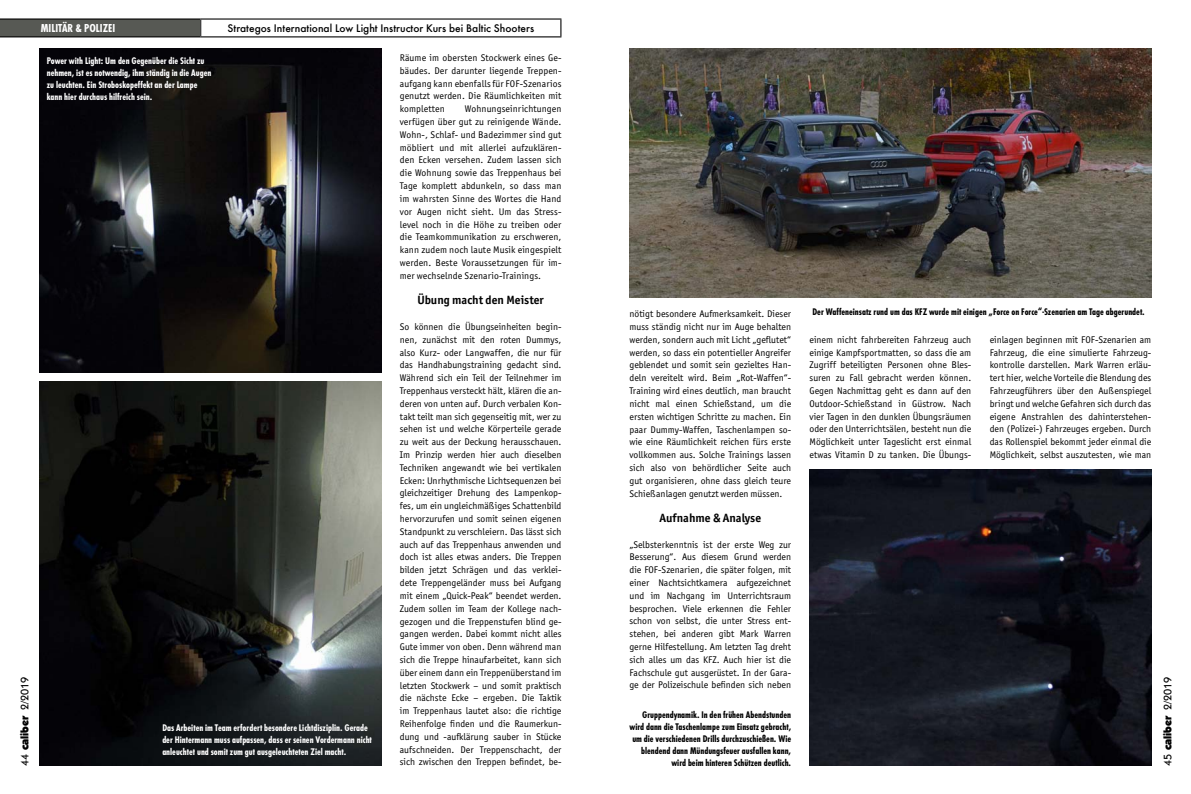
<style>
.page{position:relative;width:1191px;height:794px;background:#fff}
.page>*{position:absolute;margin:0;border:0;box-sizing:border-box;transform-origin:0 0}
.t1{font:700 12px "Officina Sans ITC Std";color:#000}
.t2{font:700 12px "Function Cond";color:#fff}
.t3{font:500 11.5px "Function";color:#000}
.t4{font:500 11px "Itc Kabel";color:#000}
.t5{font:700 10px/12px "Function Cond";color:#fff}
.t6{font:700 10px/12px "Function Cond";color:#000;text-align:right}
.t7{font:9.7px/12.8px "Officina Sans ITC Std";color:#000;text-align:justify}
.s1{font-weight:900}
</style>
<div class="page">
<img style="left:40px;top:48px;width:342px;height:325px">
<img style="left:40px;top:381px;width:341px;height:384px">
<img style="left:629px;top:48px;width:522px;height:250px">
<img style="left:809px;top:469px;width:342px;height:297px">
<div style="left:0;top:19px;width:201px;height:18px;background:#575954"></div>
<svg style="left:200px;top:20px;width:1px;height:16px"></svg>
<hr style="left:0;top:18px;width:201px;height:2px;background:#000">
<hr style="left:201px;top:18px;width:360px;height:2px;background:#000">
<svg style="left:560px;top:20px;width:1px;height:16px"></svg>
<hr style="left:0;top:36px;width:201px;height:1px;background:#000">
<hr style="left:201px;top:36px;width:360px;height:1px;background:#000">
<p class="t2" style="left:41px;top:22px;width:76px">Militär &amp; Polizei</p>
<p class="t3" style="left:227px;top:22px;width:308px">Strategos International Low Light Instructor Kurs bei Baltic Shooters</p>
<p class="t7" style="left:400px;top:51px;width:163px">Räume im obersten Stockwerk eines Ge&shy;bäudes. Der darunter liegende Treppen&shy;aufgang kann ebenfalls für FOF-Szenarios genutzt werden. Die Räumlichkeiten mit kompletten</p>
<p class="t5" style="left:47px;top:55px;width:166px">Power with Light: Um den Gegenüber die Sicht zu nehmen, ist es notwendig, ihm ständig in die Augen zu leuchten. Ein Stroboskopeffekt an der Lampe kann hier durchaus hilfreich sein.</p>
<p class="t7" style="left:400px;top:102px;width:163px;text-indent:65px">Wohnungseinrichtungen verfügen über gut zu reinigende Wände.<br>Wohn-, Schlaf- und Badezimmer sind gut möbliert und mit allerlei aufzuklären&shy;den Ecken versehen. Zudem lassen sich die Wohnung sowie das Treppenhaus bei Tage komplett abdunkeln, so dass man im wahrsten Sinne des Wortes die Hand vor Augen nicht sieht. Um das Stress&shy;level noch in die Höhe zu treiben oder die Teamkommunikation zu erschweren, kann zudem noch laute Musik eingespielt werden. Beste Voraussetzungen für im&shy;mer wechselnde Szenario-Trainings.</p>
<p class="t1" style="left:417px;top:293px;width:128px">Übung macht den Meister</p>
<p class="t7" style="left:400px;top:320px;width:163px">So können die Übungseinheiten begin&shy;nen, zunächst mit den roten Dummys, also Kurz- oder Langwaffen, die nur für das Handhabungstraining gedacht sind.<br>Während sich ein Teil der Teilnehmer im Treppenhaus versteckt hält, klären die an&shy;deren von unten auf. Durch verbalen Kon&shy;takt teilt man sich gegenseitig mit, wer zu sehen ist und welche Körperteile gerade zu weit aus der Deckung herausschauen.<br>Im Prinzip werden hier auch dieselben Techniken angewandt wie bei vertikalen Ecken: Unrhythmische Lichtsequenzen bei gleichzeitiger Drehung des Lampenkop&shy;fes, um ein ungleichmäßiges Schattenbild hervorzurufen und somit seinen eigenen Standpunkt zu verschleiern. Das lässt sich auch auf das Treppenhaus anwenden und doch ist alles etwas anders. Die Treppen bilden jetzt Schrägen und das verklei&shy;dete Treppengeländer muss bei Aufgang mit einem „Quick-Peak“ beendet werden.<br>Zudem sollen im Team der Kollege nach&shy;gezogen und die Treppenstufen blind ge&shy;gangen werden. Dabei kommt nicht alles Gute immer von oben. Denn während man sich die Treppe hinaufarbeitet, kann sich über einem dann ein Treppenüberstand im letzten Stockwerk – und somit praktisch die nächste Ecke – ergeben. Die Taktik im Treppenhaus lautet also: die richtige Reihenfolge finden und die Raumerkun&shy;dung und -aufklärung sauber in Stücke aufschneiden. Der Treppenschacht, der sich zwischen den Treppen befindet, be-</p>
<p class="t7" style="left:629px;top:307px;width:163px">nötigt besondere Aufmerksamkeit. Dieser muss ständig nicht nur im Auge behalten werden, sondern auch mit Licht „geflutet“ werden, so dass ein potentieller Angreifer geblendet und somit sein gezieltes Han&shy;deln vereitelt wird. Beim „Rot-Waffen“- Training wird eines deutlich, man braucht nicht mal einen Schießstand, um die ersten wichtigen Schritte zu machen. Ein paar Dummy-Waffen, Taschenlampen so&shy;wie eine Räumlichkeit reichen fürs erste vollkommen aus. Solche Trainings lassen sich also von behördlicher Seite auch gut organisieren, ohne dass gleich teure Schießanlagen genutzt werden müssen.</p>
<p class="t6" style="left:812px;top:306px;width:334px">Der Waffeneinsatz rund um das KFZ wurde mit einigen „Force on Force“-Szenarien am Tage abgerundet.</p>
<p class="t7" style="left:809px;top:333px;width:163px">einem nicht fahrbereiten Fahrzeug auch einige Kampfsportmatten, so dass die am Zugriff beteiligten Personen ohne Bles&shy;suren zu Fall gebracht werden können.<br>Gegen Nachmittag geht es dann auf den Outdoor-Schießstand in Güstrow. Nach vier Tagen in den dunklen Übungsräumen oder den Unterrichtsälen, besteht nun die Möglichkeit unter Tageslicht erst einmal etwas Vitamin D zu tanken. Die Übungs-</p>
<p class="t7" style="left:989px;top:333px;width:163px">einlagen beginnen mit FOF-Szenarien am Fahrzeug, die eine simulierte Fahrzeug&shy;kontrolle darstellen. Mark Warren erläu&shy;tert hier, welche Vorteile die Blendung des Fahrzeugführers über den Außenspiegel bringt und welche Gefahren sich durch das eigene Anstrahlen des dahinterstehen&shy;den (Polizei-) Fahrzeuges ergeben. Durch das Rollenspiel bekommt jeder einmal die Möglichkeit, selbst auszutesten, wie man</p>
<p class="t1" style="left:659px;top:510px;width:103px">Aufnahme &amp; Analyse</p>
<p class="t7" style="left:629px;top:538px;width:163px">„Selbsterkenntnis ist der erste Weg zur Besserung“. Aus diesem Grund werden die FOF-Szenarien, die später folgen, mit einer Nachtsichtkamera aufgezeichnet und im Nachgang im Unterrichtsraum besprochen. Viele erkennen die Fehler schon von selbst, die unter Stress ent&shy;stehen, bei anderen gibt Mark Warren gerne Hilfestellung. Am letzten Tag dreht sich alles um das KFZ. Auch hier ist die Fachschule gut ausgerüstet. In der Gara&shy;ge der Polizeischule befinden sich neben</p>
<p class="t4" style="left:18px;top:765px;width:90px;rotate:-90deg">44 <span class="s1">caliber</span> 2/2019</p>
<p class="t4" style="left:1161px;top:765px;width:90px;rotate:-90deg">45 <span class="s1">caliber</span> 2/2019</p>
<p class="t6" style="left:629px;top:708px;width:163px">Gruppendynamik. In den frühen Abendstunden wird dann die Taschenlampe zum Einsatz gebracht, um die verschiedenen Drills durchzuschießen. Wie blendend dann Mündungsfeuer ausfallen kann, wird beim hinteren Schützen deutlich.</p>
<p class="t5" style="left:162px;top:721px;width:211px">Das Arbeiten im Team erfordert besondere Lichtdisziplin. Gerade der Hintermann muss aufpassen, dass er seinen Vordermann nicht anleuchtet und somit zum gut ausgeleuchteten Ziel macht.</p>
</div>
